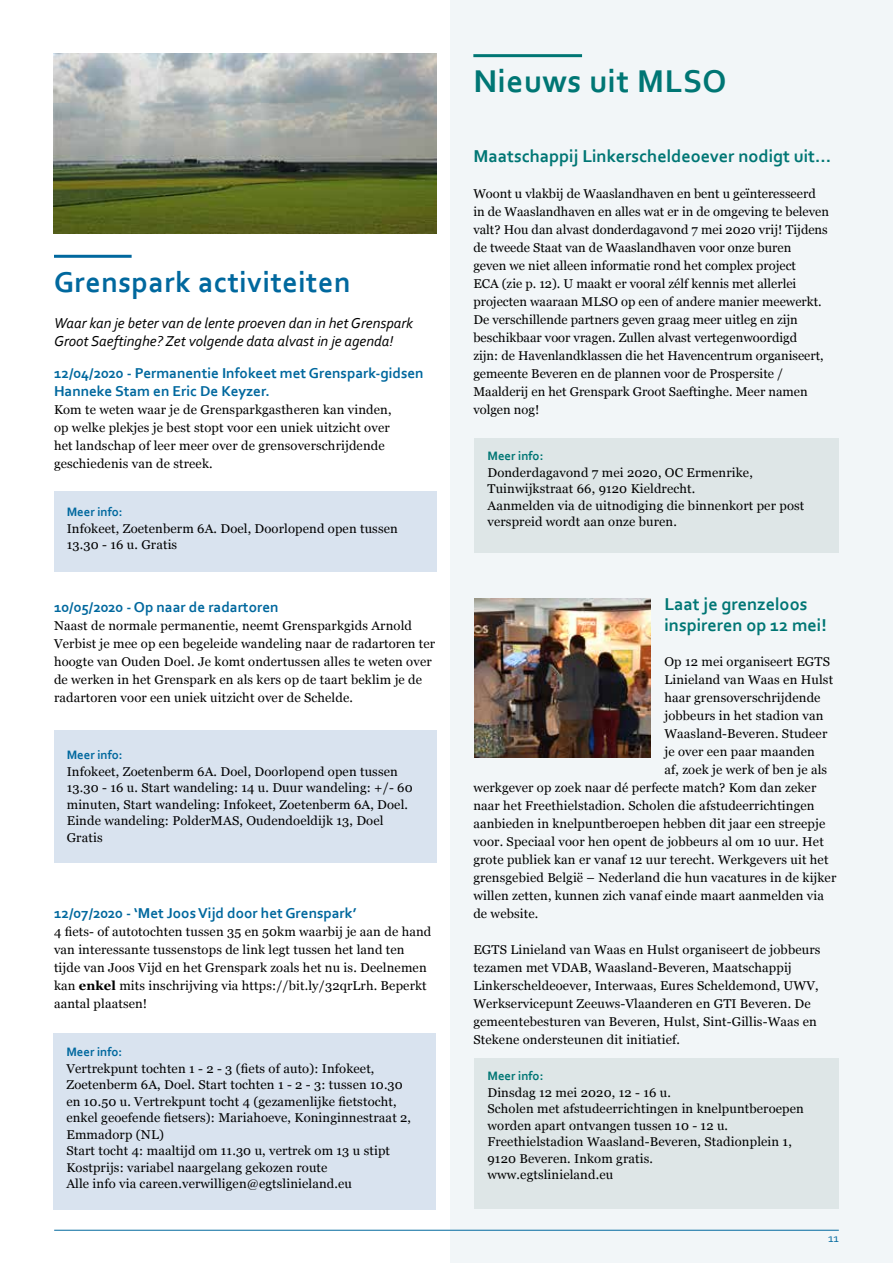
<style>
.page{position:relative;width:893px;height:1263px;background:#fff}
.page>*{position:absolute;margin:0;border:0;box-sizing:border-box;transform-origin:0 0}
.t1{font:700 33px "Corbel";letter-spacing:.02em;color:#007674}
.t2{font:700 30px "Corbel";letter-spacing:.02em;color:#00689e}
.t3{font:700 18px/21.6px "Corbel";color:#007674}
.t4{font:700 15px/18px "Corbel";color:#00689e}
.t5{font:italic 15px/18px "Corbel";color:#000}
.t6{font:12.75px/18px "Georgia";letter-spacing:.01em;color:#000}
.t7{font:700 12.75px "Corbel";color:#00689e}
.t8{font:700 12.75px "Corbel";color:#007674}
.t9{font:12px "Corbel";color:#00689e}
.s1{font-weight:700}
</style>
<div class="page">
<div style="left:450px;top:0;width:443px;height:1263px;background:#f2f6f8"></div>
<hr style="left:54px;top:1230px;width:785px;height:1px;background:#00689e">
<hr style="left:54px;top:255px;width:78px;height:3px;background:#00689e">
<div style="left:54px;top:491px;width:383px;height:81px;background:#d9e3ef"></div>
<div style="left:54px;top:731px;width:383px;height:132px;background:#d9e3ef"></div>
<img style="left:475px;top:599px;width:176px;height:159px">
<hr style="left:473px;top:54px;width:109px;height:3px;background:#007674">
<img style="left:54px;top:53px;width:382px;height:180px">
<div style="left:475px;top:438px;width:364px;height:115px;background:#dee6e7"></div>
<div style="left:475px;top:1058px;width:364px;height:151px;background:#dee6e7"></div>
<div style="left:54px;top:1033px;width:382px;height:176px;background:#d9e3ef"></div>
<h2 class="t2" style="left:54px;top:264px;width:298px">Grenspark activiteiten</h2>
<p class="t5" style="left:54px;top:314px;width:361px">Waar kan je beter van de lente proeven dan in het Grenspark<br>Groot Saeftinghe? Zet volgende data alvast in je agenda!</p>
<p class="t4" style="left:54px;top:364px;width:371px">12/04/2020 - Permanentie Infokeet met Grenspark-gidsen<br>Hanneke Stam en Eric De Keyzer.</p>
<p class="t6" style="left:54px;top:400px;width:339px">Kom te weten waar je de Grensparkgastheren kan vinden, op welke plekjes je best stopt voor een uniek uitzicht over het landschap of leer meer over de grensoverschrijdende geschiedenis van de streek.</p>
<p class="t7" style="left:67px;top:504px;width:57px">Meer info:</p>
<p class="t6" style="left:67px;top:520px;width:333px;line-height:16.5px">Infokeet, Zoetenberm 6A. Doel, Doorlopend open tussen<br>13.30 - 16 u. Gratis</p>
<p class="t4" style="left:54px;top:598px;width:226px">10/05/2020 - Op naar de radartoren</p>
<p class="t6" style="left:54px;top:616px;width:383px">Naast de normale permanentie, neemt Grensparkgids Arnold Verbist je mee op een begeleide wandeling naar de radartoren ter hoogte van Ouden Doel. Je komt ondertussen alles te weten over de werken in het Grenspark en als kers op de taart beklim je de radartoren voor een uniek uitzicht over de Schelde.</p>
<p class="t7" style="left:67px;top:747px;width:57px">Meer info:</p>
<p class="t6" style="left:67px;top:763px;width:347px;line-height:16.5px">Infokeet, Zoetenberm 6A. Doel, Doorlopend open tussen 13.30 - 16 u. Start wandeling: 14 u. Duur wandeling: +/- 60 minuten, Start wandeling: Infokeet, Zoetenberm 6A, Doel.<br>Einde wandeling: PolderMAS, Oudendoeldijk 13, Doel Gratis</p>
<p class="t4" style="left:54px;top:904px;width:304px">12/07/2020 - ‘Met Joos Vijd door het Grenspark’</p>
<p class="t6" style="left:54px;top:922px;width:379px">4 fiets- of autotochten tussen 35 en 50km waarbij je aan de hand van interessante tussenstops de link legt tussen het land ten tijde van Joos Vijd en het Grenspark zoals het nu is. Deelnemen kan <span class="s1">enkel</span> mits inschrijving via https://bit.ly/32qrLrh. Beperkt aantal plaatsen!</p>
<p class="t7" style="left:66px;top:1044px;width:57px">Meer info:</p>
<p class="t6" style="left:66px;top:1059px;width:346px;line-height:16.5px">Vertrekpunt tochten 1 - 2 - 3 (fiets of auto): Infokeet, Zoetenberm 6A, Doel. Start tochten 1 - 2 - 3: tussen 10.30 en 10.50 u. Vertrekpunt tocht 4 (gezamenlijke fietstocht, enkel geoefende fietsers): Mariahoeve, Koninginnestraat 2, Emmadorp (NL)<br>Start tocht 4: maaltijd om 11.30 u, vertrek om 13 u stipt Kostprijs: variabel naargelang gekozen route<br>Alle info via careen.verwilligen@egtslinieland.eu</p>
<h1 class="t1" style="left:473px;top:60px;width:255px">Nieuws uit MLSO</h1>
<h3 class="t3" style="left:473px;top:145px;width:359px">Maatschappij Linkerscheldeoever nodigt uit…</h3>
<p class="t6" style="left:473px;top:184px;width:357px">Woont u vlakbij de Waaslandhaven en bent u geïnteresseerd in de Waaslandhaven en alles wat er in de omgeving te beleven valt? Hou dan alvast donderdagavond 7 mei 2020 vrij! Tijdens de tweede Staat van de Waaslandhaven voor onze buren<br>geven we niet alleen informatie rond het complex project<br>ECA (zie p. 12). U maakt er vooral zélf kennis met allerlei projecten waaraan MLSO op een of andere manier meewerkt.<br>De verschillende partners geven graag meer uitleg en zijn beschikbaar voor vragen. Zullen alvast vertegenwoordigd<br>zijn: de Havenlandklassen die het Havencentrum organiseert, gemeente Beveren en de plannen voor de Prospersite / Maalderij en het Grenspark Groot Saeftinghe. Meer namen volgen nog!</p>
<p class="t8" style="left:487px;top:448px;width:57px">Meer info:</p>
<p class="t6" style="left:487px;top:464px;width:318px;line-height:16.5px">Donderdagavond 7 mei 2020, OC Ermenrike, Tuinwijkstraat 66, 9120 Kieldrecht.<br>Aanmelden via de uitnodiging die binnenkort per post verspreid wordt aan onze buren.</p>
<h3 class="t3" style="left:664px;top:592px;width:164px">Laat je grenzeloos inspireren op 12 mei!</h3>
<p class="t6" style="left:664px;top:652px;width:167px">Op 12 mei organiseert EGTS</p>
<p class="t6" style="left:664px;top:670px;width:170px">Linieland van Waas en Hulst</p>
<p class="t6" style="left:664px;top:688px;width:158px">haar grensoverschrijdende</p>
<p class="t6" style="left:664px;top:706px;width:161px">jobbeurs in het stadion van</p>
<p class="t6" style="left:664px;top:724px;width:164px">Waasland-Beveren. Studeer</p>
<p class="t6" style="left:664px;top:742px;width:152px">je over een paar maanden</p>
<p class="t6" style="left:664px;top:760px;width:164px">af, zoek je werk of ben je als</p>
<p class="t6" style="left:473px;top:778px;width:344px">werkgever op zoek naar dé perfecte match? Kom dan zeker</p>
<p class="t6" style="left:473px;top:796px;width:343px">naar het Freethielstadion. Scholen die afstudeerrichtingen</p>
<p class="t6" style="left:473px;top:814px;width:353px">aanbieden in knelpuntberoepen hebben dit jaar een streepje</p>
<p class="t6" style="left:473px;top:832px;width:352px">voor. Speciaal voor hen opent de jobbeurs al om 10 uur. Het</p>
<p class="t6" style="left:473px;top:850px;width:357px">grote publiek kan er vanaf 12 uur terecht. Werkgevers uit het</p>
<p class="t6" style="left:473px;top:868px;width:364px">grensgebied België – Nederland die hun vacatures in de kijker</p>
<p class="t6" style="left:473px;top:886px;width:352px">willen zetten, kunnen zich vanaf einde maart aanmelden via</p>
<p class="t6" style="left:473px;top:904px;width:67px">de website.</p>
<p class="t6" style="left:473px;top:940px;width:349px">EGTS Linieland van Waas en Hulst organiseert de jobbeurs tezamen met VDAB, Waasland-Beveren, Maatschappij Linkerscheldeoever, Interwaas, Eures Scheldemond, UWV, Werkservicepunt Zeeuws-Vlaanderen en GTI Beveren. De gemeentebesturen van Beveren, Hulst, Sint-Gillis-Waas en Stekene ondersteunen dit initiatief.</p>
<p class="t8" style="left:487px;top:1068px;width:57px">Meer info:</p>
<p class="t6" style="left:487px;top:1083px;width:318px;line-height:16.5px">Dinsdag 12 mei 2020, 12 - 16 u.<br>Scholen met afstudeerrichtingen in knelpuntberoepen worden apart ontvangen tussen 10 - 12 u.<br>Freethielstadion Waasland-Beveren, Stadionplein 1, 9120 Beveren. Inkom gratis.<br>www.egtslinieland.eu</p>
<p class="t9" style="left:828px;top:1231px;width:12px">11</p>
</div>
